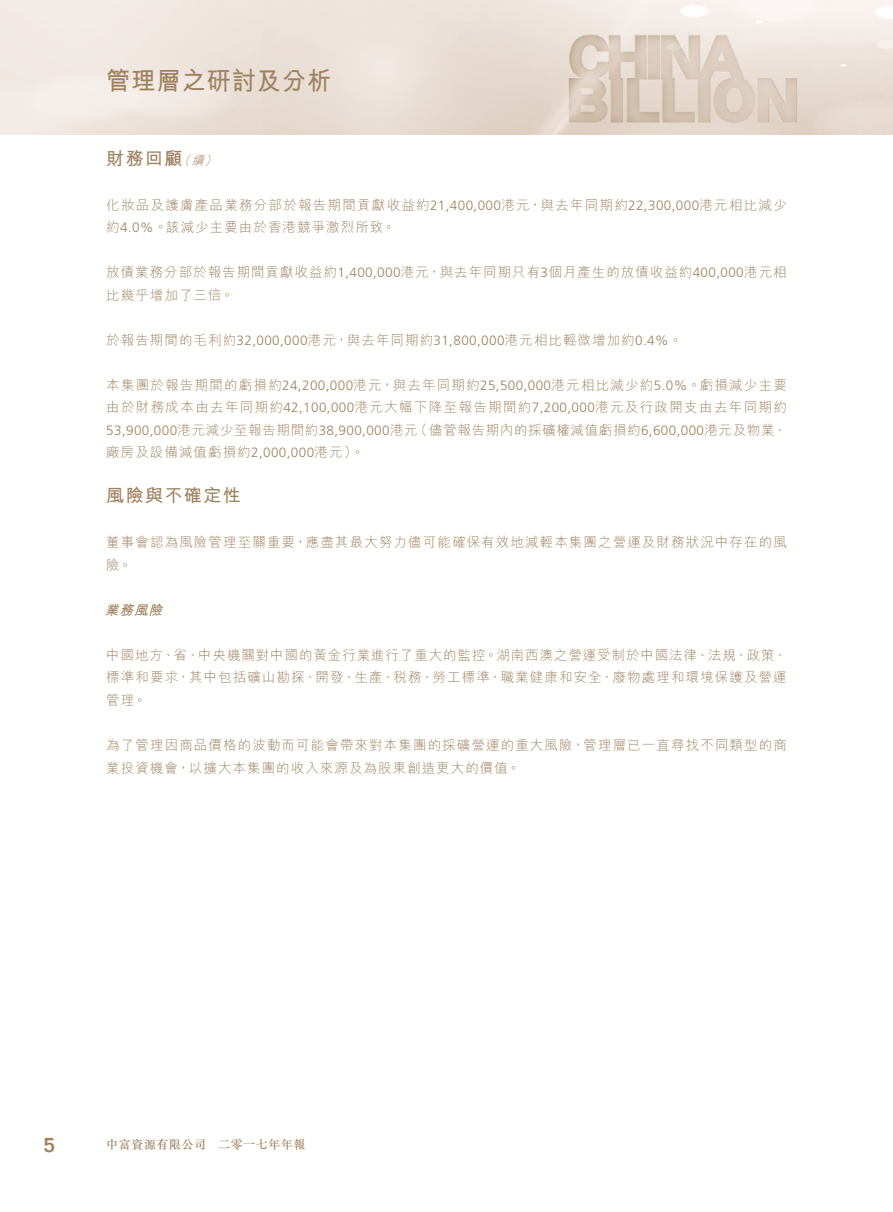
<style>
.page{position:relative;width:893px;height:1212px;background:#fff}
.page>*{position:absolute;margin:0;border:0;box-sizing:border-box;transform-origin:0 0}
.t1{font:700 25.5px "M Hei HK";letter-spacing:.035em;color:#9e815f;scale:.95 1}
.Body_Text{font:500 21px "Folio Std";color:#9e815f}
.Heading_2{font:700 18px "M Hei HK";letter-spacing:.08em;color:#9e815f}
.Body_Text-2{font:300 13.5px/22.5px "M Hei HK";letter-spacing:.08em;color:#9e815f}
.Body_Text-3{font:300 13.5px/22.5px "Frutiger LT Std";letter-spacing:.03em;color:#9e815f}
.Heading_3{font:italic 700 13.5px "M Hei HK";color:#9e815f}
.t2{font:500 12px "M Sung HK";letter-spacing:.045em;color:#9e815f}
.Heading_2-2{font:italic 300 12px "M Hei HK";color:#9e815f}
.s1{font-family:"Frutiger LT Std"}
.s2{font-family:"M Hei HK"}
</style>
<div class="page">
<img style="left:0;top:0;width:893px;height:134px">
<p class="t1" style="left:106px;top:62px;width:238px">管理層之研討及分析</p>
<p class="Heading_2" style="left:106px;top:145px;width:78px">財務回顧</p>
<p class="Body_Text-2" style="left:106px;top:193px;width:682px">化妝品及護膚產品業務分部於報告期間貢獻收益約<span class="s1">21,400,000</span>港元，與去年同期約<span class="s1">22,300,000</span>港元相比減少約<span class="s1">4.0%</span>。該減少主要由於香港競爭激烈所致。</p>
<p class="Body_Text-2" style="left:106px;top:261px;width:682px">放債業務分部於報告期間貢獻收益約<span class="s1">1,400,000</span>港元，與去年同期只有<span class="s1">3</span>個月產生的放債收益約<span class="s1">400,000</span>港元相比幾乎增加了三倍。</p>
<p class="Body_Text-2" style="left:106px;top:328px;width:578px">於報告期間的毛利約<span class="s1">32,000,000</span>港元，與去年同期約<span class="s1">31,800,000</span>港元相比輕微增加約<span class="s1">0.4%</span>。</p>
<p class="Body_Text-2" style="left:106px;top:373px;width:682px;text-align:right">本集團於報告期間的虧損約<span class="s1">24,200,000</span>港元，與去年同期約<span class="s1">25,500,000</span>港元相比減少約<span class="s1">5.0%</span>。虧損減少主要由於財務成本由去年同期約<span class="s1">42,100,000</span>港元大幅下降至報告期間約<span class="s1">7,200,000</span>港元及行政開支由去年同期約（儘管報告期內的採礦權減值虧損約<span class="s1">6,600,000</span>港元及物業、</p>
<p class="Heading_2-2" style="left:178px;top:154px;width:30px">（續</p>
<p class="Heading_2-2" style="left:205px;top:154px;width:17px">(</p>
<p class="Body_Text-3" style="left:106px;top:419px;width:313px">53,900,000<span class="s2">港元減少至報告期間約</span>38,900,000<span class="s2">港元廠房及設備減值虧損約</span>2,000,000<span class="s2">港元 。(</span></p>
<p class="Heading_2" style="left:106px;top:483px;width:136px">風險與不確定性</p>
<p class="Body_Text-2" style="left:106px;top:531px;width:682px">董事會認為風險管理至關重要，應盡其最大努力儘可能確保有效地減輕本集團之營運及財務狀況中存在的風險。</p>
<p class="Heading_3" style="left:105px;top:600px;width:63px">業務風險</p>
<p class="Body_Text-2" style="left:106px;top:643px;width:682px;text-align:justify">中國地方、省、中央機關對中國的黃金行業進行了重大的監控。湖南西澳之營運受制於中國法律、法規、政策、標準和要求，其中包括礦山勘探、開發、生產、稅務、勞工標準、職業健康和安全、廢物處理和環境保護及營運管理。</p>
<p class="Body_Text-2" style="left:106px;top:733px;width:682px">為了管理因商品價格的波動而可能會帶來對本集團的採礦營運的重大風險，管理層已一直尋找不同類型的商業投資機會，以擴大本集團的收入來源及為股東創造更大的價值。</p>
<p class="Body_Text" style="left:44px;top:1132px;width:13px">5</p>
<p class="t2" style="left:106px;top:1136px;width:101px">中富資源有限公司</p>
<p class="t2" style="left:218px;top:1136px;width:89px">二零一七年年報</p>
</div>
